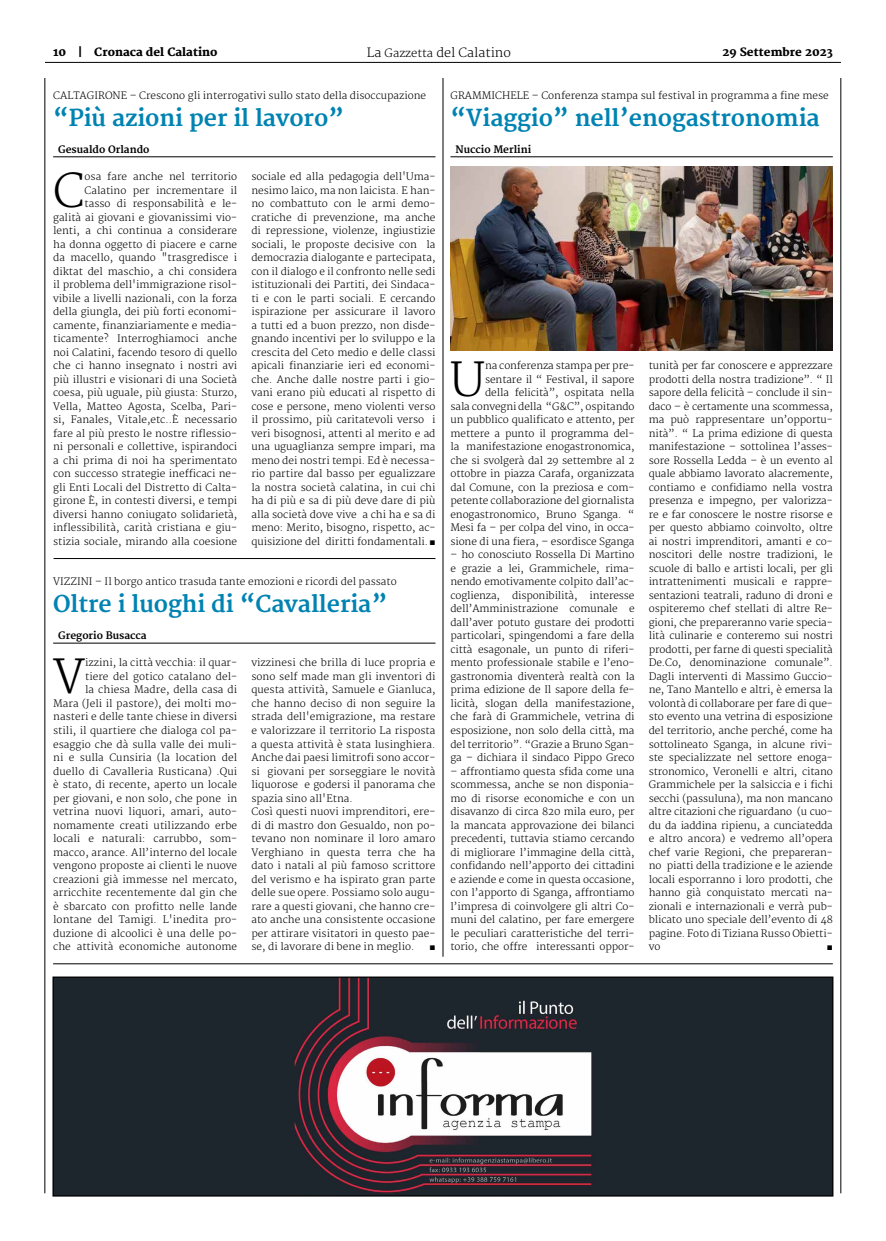
<style>
.page{position:relative;width:886px;height:1241px;background:#fff}
.page>*{position:absolute;margin:0;border:0;box-sizing:border-box;transform-origin:0 0}
.t1{font:300 45.62px "Merriweather";color:#000}
.t2{font:700 22.75px "Merriweather";letter-spacing:-.005em;color:#0083b2}
.t3{font:300 12.5px "Merriweather";color:#000}
.t4{font:800 11.25px "Merriweather";color:#000}
.t5{font:300 10px/13.5px "Merriweather";color:#000;text-align:justify}
.t6{font:700 10px "Merriweather";color:#000}
.t7{font:10px "Arial";color:#000}
.s1{font-weight:700}
.s2{font-size:11.25px}
.s3{font-family:"Arial";font-weight:400}
</style>
<div class="page">
<hr style="left:45px;top:62px;width:796px;height:1px;background:#000">
<hr style="left:45px;top:78px;width:1px;height:1115px;background:#000">
<hr style="left:840px;top:78px;width:1px;height:1115px;background:#000">
<hr style="left:443px;top:78px;width:1px;height:878px;background:#000">
<hr style="left:53px;top:156px;width:382px;height:1px;background:#000">
<hr style="left:53px;top:642px;width:382px;height:1px;background:#000">
<hr style="left:54px;top:558px;width:381px;height:1px;background:#000">
<hr style="left:450px;top:156px;width:383px;height:1px;background:#000">
<img style="left:450px;top:167px;width:383px;height:184px">
<hr style="left:53px;top:963px;width:780px;height:1px;background:#000">
<img style="left:54px;top:978px;width:777px;height:216px">
<div style="left:52px;top:976px;width:781px;height:220px;border:1px solid #000"></div>
<p class="t4" style="left:53px;top:45px;width:166px">10 <span class="s1">|</span> Cronaca del Calatino</p>
<p class="t3" style="left:367px;top:45px;width:146px">La <span class="s2">Gazzetta</span> del Calatino</p>
<p class="t4" style="left:722px;top:45px;width:112px">29 Settembre 2023</p>
<p class="t5" style="left:53px;top:89px;width:374px">CALTAGIRONE – Crescono gli interrogativi sullo stato della disoccupazione</p>
<h2 class="t2" style="left:53px;top:105px;width:293px">“Più azioni per il lavoro”</h2>
<p class="t6" style="left:58px;top:144px;width:93px">Gesualdo Orlando</p>
<h1 class="t1" style="left:53px;top:164px;width:33px">C</h1>
<p class="t5" style="left:53px;top:170px;width:186px;text-align:right">osa fare anche nel territorio Calatino per incrementare il<br>tasso di responsabilità e le-<br>galità ai giovani e giovanissimi vio&shy;lenti, a chi continua a considerare ha donna oggetto di piacere e carne da macello, quando "trasgredisce i diktat del maschio, a chi considera il problema dell'immigrazione risol&shy;vibile a livelli nazionali, con la forza della giungla, dei più forti economi&shy;camente, finanziariamente e media&shy;ticamente? Interroghiamoci anche noi Calatini, facendo tesoro di quello che ci hanno insegnato i nostri avi più illustri e visionari di una Società coesa, più uguale, più giusta: Sturzo, Vella, Matteo Agosta, Scelba, Pari&shy;si, Fanales, Vitale,etc..È necessario fare al più presto le nostre riflessio&shy;ni personali e collettive, ispirandoci a chi prima di noi ha sperimentato con successo strategie inefficaci ne&shy;gli Enti Locali del Distretto di Calta&shy;girone È, in contesti diversi, e tempi diversi hanno coniugato solidarietà, inflessibilità, carità cristiana e giu&shy;stizia sociale, mirando alla coesione</p>
<p class="t5" style="left:251px;top:170px;width:186px">sociale ed alla pedagogia dell'Uma&shy;nesimo laico, ma non laicista. E han&shy;no combattuto con le armi demo&shy;cratiche di prevenzione, ma anche di repressione, violenze, ingiustizie sociali, le proposte decisive con la democrazia dialogante e partecipata, con il dialogo e il confronto nelle sedi istituzionali dei Partiti, dei Sindaca&shy;ti e con le parti sociali. E cercando ispirazione per assicurare il lavoro a tutti ed a buon prezzo, non disde&shy;gnando incentivi per lo sviluppo e la crescita del Ceto medio e delle classi apicali finanziarie ieri ed economi&shy;che. Anche dalle nostre parti i gio&shy;vani erano più educati al rispetto di cose e persone, meno violenti verso il prossimo, più caritatevoli verso i veri bisognosi, attenti al merito e ad una uguaglianza sempre impari, ma meno dei nostri tempi. Ed è necessa&shy;rio partire dal basso per egualizzare la nostra società calatina, in cui chi ha di più e sa di più deve dare di più alla società dove vive a chi ha e sa di meno: Merito, bisogno, rispetto, ac&shy;quisizione del diritti fondamentali.<span class="s3">■</span></p>
<p class="t5" style="left:53px;top:575px;width:345px">VIZZINI – Il borgo antico trasuda tante emozioni e ricordi del passato</p>
<h2 class="t2" style="left:53px;top:591px;width:336px">Oltre i luoghi di “Cavalleria”</h2>
<p class="t6" style="left:58px;top:630px;width:90px">Gregorio Busacca</p>
<h1 class="t1" style="left:53px;top:650px;width:33px">V</h1>
<p class="t5" style="left:53px;top:656px;width:186px;text-align:right">izzini, la città vecchia: il quar-<br>tiere del gotico catalano del-<br>la chiesa Madre, della casa di<br>Mara (Jeli il pastore), dei molti mo&shy;nasteri e delle tante chiese in diversi stili, il quartiere che dialoga col pa&shy;esaggio che dà sulla valle dei muli&shy;ni e sulla Cunsiria (la location del duello di Cavalleria Rusticana) .Qui è stato, di recente, aperto un locale per giovani, e non solo, che pone in vetrina nuovi liquori, amari, auto&shy;nomamente creati utilizzando erbe locali e naturali: carrubbo, som&shy;macco, arance. All’interno del locale vengono proposte ai clienti le nuove creazioni già immesse nel mercato, arricchite recentemente dal gin che è sbarcato con profitto nelle lande lontane del Tamigi. L'inedita pro&shy;duzione di alcoolici è una delle po&shy;che attività economiche autonome</p>
<p class="t5" style="left:251px;top:656px;width:186px;text-align:left">vizzinesi che brilla di luce propria e sono self made man gli inventori di questa attività, Samuele e Gianluca, che hanno deciso di non seguire la strada dell'emigrazione, ma restare e valorizzare il territorio La risposta a questa attività è stata lusinghiera.<br>Anche dai paesi limitrofi sono accor&shy;si giovani per sorseggiare le novità liquorose e godersi il panorama che spazia sino all'Etna.<br>Così questi nuovi imprenditori, ere&shy;di di mastro don Gesualdo, non po&shy;tevano non nominare il loro amaro Verghiano in questa terra che ha dato i natali al più famoso scrittore del verismo e ha ispirato gran parte delle sue opere. Possiamo solo augu&shy;rare a questi giovani, che hanno cre&shy;ato anche una consistente occasione per attirare visitatori in questo pae&shy;se, di lavorare di bene in meglio.</p>
<p class="t7" style="left:429px;top:939px;width:8px">■</p>
<p class="t5" style="left:450px;top:89px;width:380px">GRAMMICHELE – Conferenza stampa sul festival in programma a fine mese</p>
<h2 class="t2" style="left:450px;top:105px;width:371px">“Viaggio” nell’enogastronomia</h2>
<p class="t6" style="left:455px;top:144px;width:77px">Nuccio Merlini</p>
<p class="t5" style="left:450px;top:359px;width:186px;text-align:right">na conferenza stampa per pre&shy;sentare il “ Festival, il sapore<br>della felicità”, ospitata nella<br>sala convegni della “G&amp;C”, ospitando un pubblico qualificato e attento, per mettere a punto il programma del&shy;la manifestazione enogastronomica, che si svolgerà dal 29 settembre al 2 ottobre in piazza Carafa, organizzata dal Comune, con la preziosa e com&shy;petente collaborazione del giornalista enogastronomico, Bruno Sganga. “ Mesi fa – per colpa del vino, in occa&shy;sione di una fiera, – esordisce Sganga</p>
<p class="t5" style="left:450px;top:548px;width:186px">– ho conosciuto Rossella Di Martino e grazie a lei, Grammichele, rima&shy;nendo emotivamente colpito dall’ac&shy;coglienza, disponibilità, interesse dell’Amministrazione comunale e dall’aver potuto gustare dei prodotti particolari, spingendomi a fare della città esagonale, un punto di riferi&shy;mento professionale stabile e l’eno&shy;gastronomia diventerà realtà con la prima edizione de Il sapore della fe&shy;licità, slogan della manifestazione, che farà di Grammichele, vetrina di esposizione, non solo della città, ma del territorio”. “Grazie a Bruno Sgan&shy;ga – dichiara il sindaco Pippo Greco</p>
<p class="t5" style="left:450px;top:764px;width:186px">– affrontiamo questa sfida come una scommessa, anche se non disponia&shy;mo di risorse economiche e con un disavanzo di circa 820 mila euro, per la mancata approvazione dei bilanci precedenti, tuttavia stiamo cercando di migliorare l’immagine della città, confidando nell’apporto dei cittadini e aziende e come in questa occasione, con l’apporto di Sganga, affrontiamo l’impresa di coinvolgere gli altri Co&shy;muni del calatino, per fare emergere le peculiari caratteristiche del terri&shy;torio, che offre interessanti oppor-</p>
<h1 class="t1" style="left:450px;top:353px;width:37px">U</h1>
<p class="t5" style="left:649px;top:359px;width:186px">tunità per far conoscere e apprezzare prodotti della nostra tradizione”. “ Il sapore della felicità – conclude il sin&shy;daco – è certamente una scommessa, ma può rappresentare un’opportu&shy;nità”. “ La prima edizione di questa manifestazione – sottolinea l’asses&shy;sore Rossella Ledda – è un evento al quale abbiamo lavorato alacremente, contiamo e confidiamo nella vostra presenza e impegno, per valorizza&shy;re e far conoscere le nostre risorse e per questo abbiamo coinvolto, oltre ai nostri imprenditori, amanti e co&shy;noscitori delle nostre tradizioni, le scuole di ballo e artisti locali, per gli intrattenimenti musicali e rappre&shy;sentazioni teatrali, raduno di droni e ospiteremo chef stellati di altre Re&shy;gioni, che prepareranno varie specia&shy;lità culinarie e conteremo sui nostri prodotti, per farne di questi specialità De.Co, denominazione comunale”.<br>Dagli interventi di Massimo Guccio&shy;ne, Tano Mantello e altri, è emersa la volontà di collaborare per fare di que&shy;sto evento una vetrina di esposizione del territorio, anche perché, come ha sottolineato Sganga, in alcune rivi&shy;ste specializzate nel settore enoga&shy;stronomico, Veronelli e altri, citano Grammichele per la salsiccia e i fichi secchi (passuluna), ma non mancano altre citazioni che riguardano (u cuo&shy;du da iaddina ripienu, a cunciatedda e altro ancora) e vedremo all’opera chef varie Regioni, che prepareran&shy;no piatti della tradizione e le aziende locali esporranno i loro prodotti, che hanno già conquistato mercati na&shy;zionali e internazionali e verrà pub&shy;blicato uno speciale dell’evento di 48 pagine. Foto di Tiziana Russo Obietti&shy;vo</p>
<p class="t7" style="left:827px;top:939px;width:8px">■</p>
</div>
